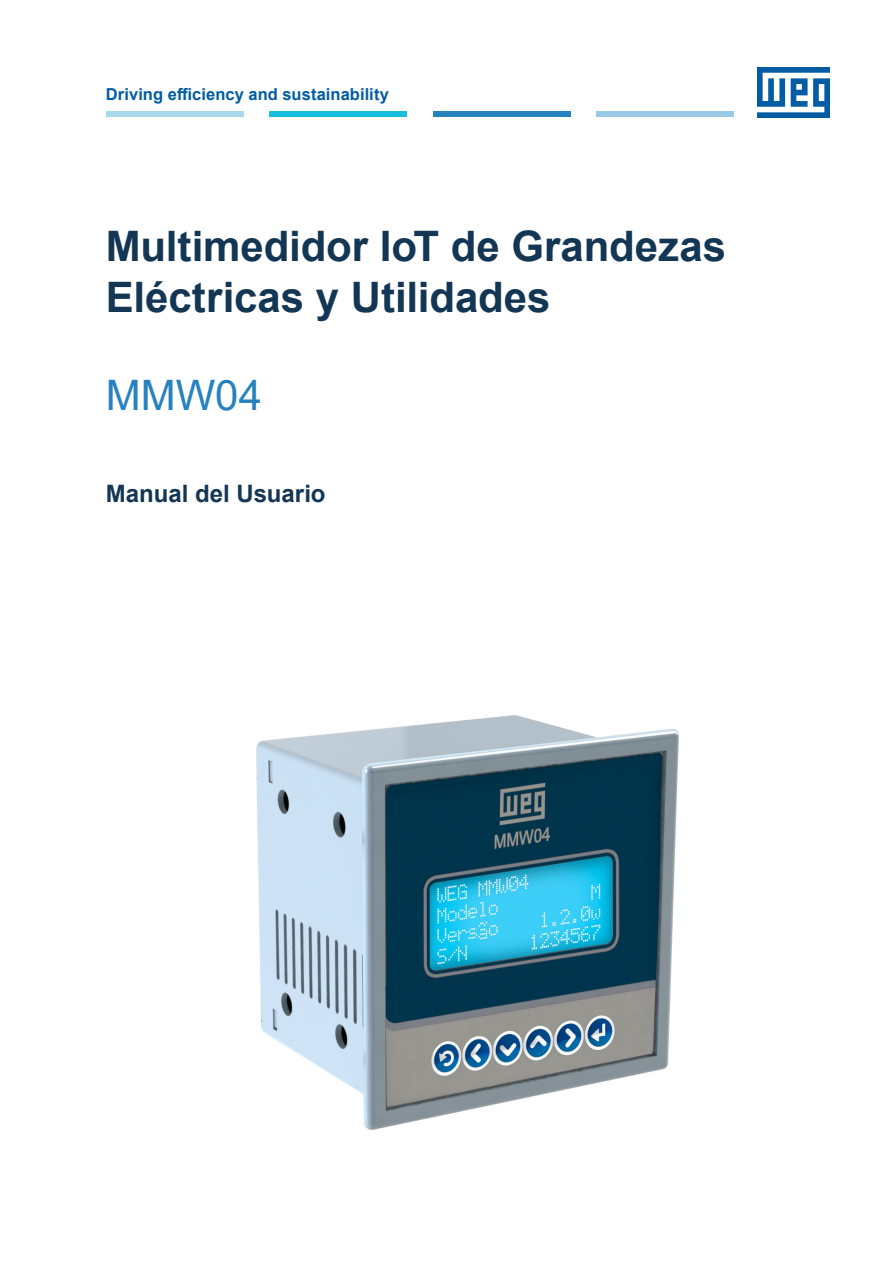
<style>
.page{position:relative;width:893px;height:1263px;background:#fff}
.page>*{position:absolute;margin:0;border:0;box-sizing:border-box;transform-origin:0 0}
.Titulo{font:700 42px/50.4px "Arial";color:#133654}
.Nome_do_Produto{font:42px "Arial";color:#2582bf}
.Tipo_do_Material{font:700 24px "Arial";color:#133654}
.Driving{font:700 16.5px "Arial";letter-spacing:.005em;color:#015ca3}
</style>
<div class="page">
<div style="left:106px;top:111px;width:137px;height:6px;background:#a6d9ec"></div>
<div style="left:270px;top:111px;width:137px;height:6px;background:#19bede"></div>
<div style="left:433px;top:111px;width:137px;height:6px;background:#2582bf"></div>
<div style="left:596px;top:111px;width:138px;height:6px;background:#98c9e7"></div>
<img style="left:757px;top:68px;width:72px;height:49px">
<img style="left:256px;top:716px;width:422px;height:414px">
<p class="Driving" style="left:106px;top:83px;width:285px">Driving efficiency and sustainability</p>
<p class="Titulo" style="left:106px;top:222px;width:622px">Multimedidor IoT de Grandezas<br>Eléctricas y Utilidades</p>
<p class="Nome_do_Produto" style="left:106px;top:366px;width:158px">MMW04</p>
<p class="Tipo_do_Material" style="left:106px;top:477px;width:221px">Manual del Usuario</p>
</div>
